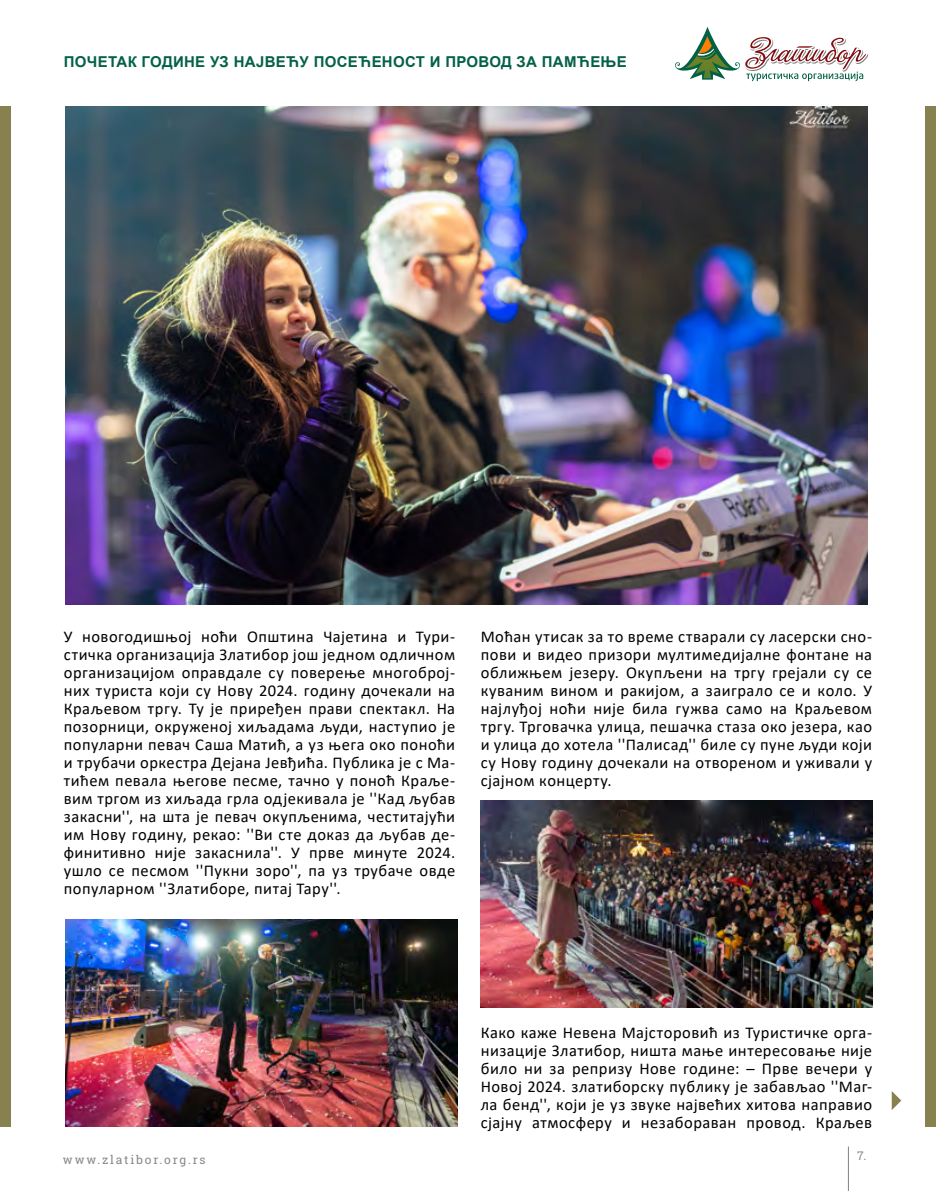
<style>
.page{position:relative;width:936px;height:1191px;background:#fff}
.page>*{position:absolute;margin:0;border:0;box-sizing:border-box;transform-origin:0 0}
.t1{font:16.5px/18px "Calibri";letter-spacing:.03em;color:#000;text-align:justify}
.t2{font:700 15px "Arial";letter-spacing:.02em;color:#036147}
.t3{font:12px "Roboto Slab";letter-spacing:.15em;color:#878787}
</style>
<div class="page">
<hr style="left:848px;top:1146px;width:1px;height:45px;background:#808080">
<div style="left:925px;top:106px;width:10px;height:1020px;background:#87804f"></div>
<svg style="left:675px;top:27px;width:193px;height:54px"></svg>
<div style="left:0;top:106px;width:10px;height:1020px;background:#87804f"></div>
<svg style="left:891px;top:1091px;width:10px;height:19px"></svg>
<img style="left:66px;top:919px;width:391px;height:207px">
<img style="left:480px;top:800px;width:392px;height:208px">
<img style="left:66px;top:107px;width:801px;height:497px">
<p class="t2" style="left:64px;top:51px;width:564px">ПОЧЕТАК ГОДИНЕ УЗ НАЈВЕЋУ ПОСЕЋЕНОСТ И ПРОВОД ЗА ПАМЋЕЊЕ</p>
<p class="t1" style="left:64px;top:627px;width:393px">У новогодишњој ноћи Општина Чајетина и Тури&shy;стичка организација Златибор још једном одличном организацијом оправдале су поверење многоброј&shy;них туриста који су Нову 2024. годину дочекали на Краљевом тргу. Ту је приређен прави спектакл. На позорници, окруженој хиљадама људи, наступио је популарни певач Саша Матић, а уз њега око поноћи и трубачи оркестра Дејана Јевђића. Публика је с Ма&shy;тићем певала његове песме, тачно у поноћ Краље&shy;вим тргом из хиљада грла одјекивала је ''Кад љубав закасни'', на шта је певач окупљенима, честитајући им Нову годину, рекао: ''Ви сте доказ да љубав де&shy;финитивно није закаснила''. У прве минуте 2024. ушло се песмом ''Пукни зоро'', па уз трубаче овде популарном ''Златиборе, питај Тару''.</p>
<p class="t1" style="left:480px;top:627px;width:393px">Моћан утисак за то време стварали су ласерски сно&shy;пови и видео призори мултимедијалне фонтане на оближњем језеру. Окупљени на тргу грејали су се куваним вином и ракијом, а заиграло се и коло. У најлуђој ноћи није била гужва само на Краљевом тргу. Трговачка улица, пешачка стаза око језера, као и улица до хотела ''Палисад'' биле су пуне људи који су Нову годину дочекали на отвореном и уживали у сјајном концерту.</p>
<p class="t1" style="left:480px;top:1023px;width:393px">Како каже Невена Мајсторовић из Туристичке орга&shy;низације Златибор, ништа мање интересовање није било ни за репризу Нове године: – Прве вечери у Новој 2024. златиборску публику је забављао ''Маг&shy;ла бенд'', који је уз звуке највећих хитова направио сјајну атмосферу и незабораван провод. Краљев</p>
<p class="t3" style="left:63px;top:1151px;width:144px">www.zlatibor.org.rs</p>
<p class="t3" style="left:857px;top:1147px;width:10px">7.</p>
</div>
